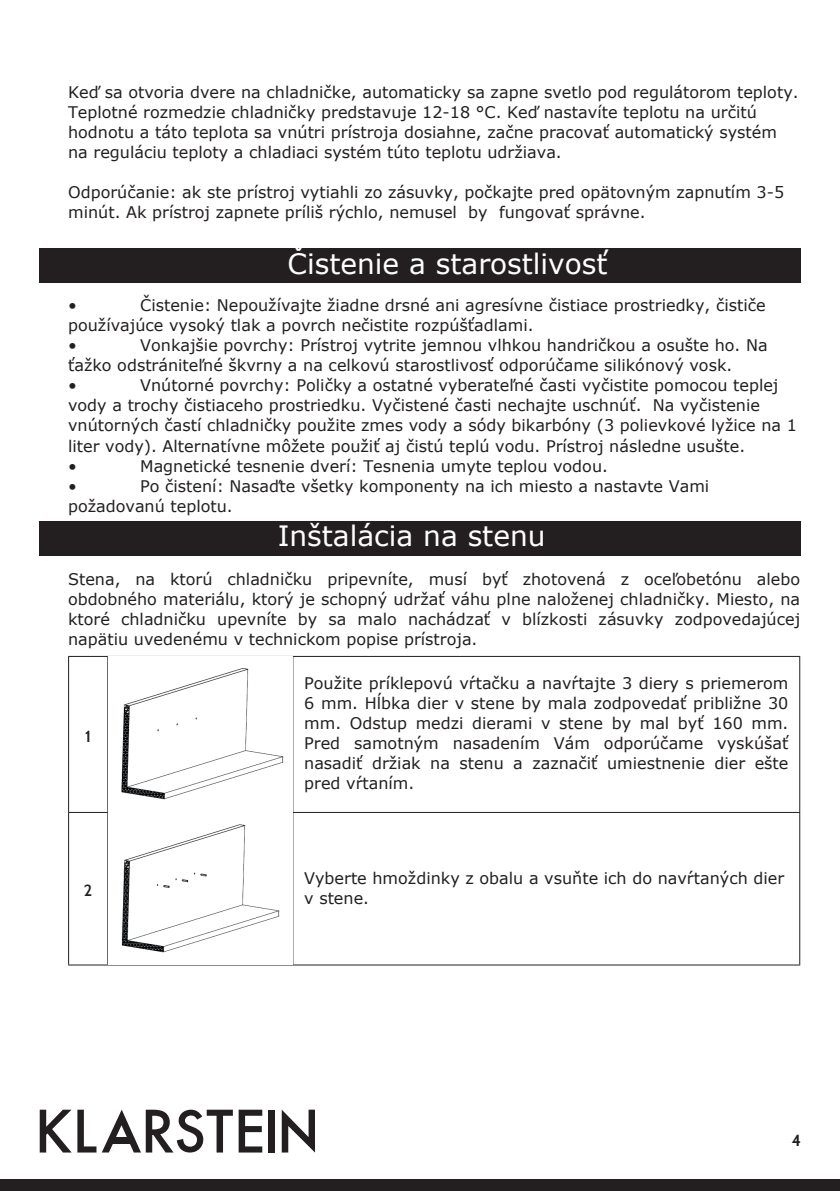
<style>
.page{position:relative;width:840px;height:1191px;background:#fff}
.page>*{position:absolute;margin:0;border:0;box-sizing:border-box;transform-origin:0 0}
.t1{font:28px "Verdana";color:#fff}
.t2{font:16px/20px "Verdana";color:#231f20}
.t3{font:600 16px "Cabin";color:#231f20}
.t4{font:700 16px "Cabin";color:#231f20}
</style>
<div class="page">
<div style="left:0;top:1179px;width:839px;height:12px;background:#231f20"></div>
<svg style="left:40px;top:1109px;width:56px;height:43px"></svg>
<div style="left:268px;top:1109px;width:7px;height:43px;background:#231f20"></div>
<svg style="left:102px;top:1109px;width:160px;height:43px"></svg>
<div style="left:110px;top:1137px;width:23px;height:6px;background:#231f20"></div>
<svg style="left:281px;top:1109px;width:34px;height:43px"></svg>
<div style="left:39px;top:248px;width:761px;height:35px;background:#231f20"></div>
<div style="left:39px;top:521px;width:760px;height:35px;background:#231f20"></div>
<hr style="left:68px;top:656px;width:40px;height:1px;background:#231f20">
<hr style="left:68px;top:657px;width:1px;height:155px;background:#231f20">
<hr style="left:108px;top:656px;width:185px;height:1px;background:#231f20">
<hr style="left:107px;top:657px;width:1px;height:155px;background:#231f20">
<hr style="left:293px;top:656px;width:506px;height:1px;background:#231f20">
<hr style="left:292px;top:657px;width:1px;height:155px;background:#231f20">
<hr style="left:798px;top:657px;width:1px;height:155px;background:#231f20">
<hr style="left:68px;top:812px;width:40px;height:1px;background:#231f20">
<hr style="left:68px;top:813px;width:1px;height:151px;background:#231f20">
<hr style="left:108px;top:812px;width:185px;height:1px;background:#231f20">
<hr style="left:107px;top:813px;width:1px;height:151px;background:#231f20">
<hr style="left:293px;top:812px;width:506px;height:1px;background:#231f20">
<hr style="left:292px;top:813px;width:1px;height:151px;background:#231f20">
<hr style="left:798px;top:813px;width:1px;height:151px;background:#231f20">
<hr style="left:68px;top:964px;width:40px;height:1px;background:#231f20">
<hr style="left:108px;top:964px;width:185px;height:1px;background:#231f20">
<hr style="left:293px;top:964px;width:506px;height:1px;background:#231f20">
<img style="left:108px;top:668px;width:184px;height:285px">
<p class="t2" style="left:68px;top:82px;width:731px">Keď sa otvoria dvere na chladničke, automaticky sa zapne svetlo pod regulátorom teploty.<br>Teplotné rozmedzie chladničky predstavuje 12-18 °C. Keď nastavíte teplotu na určitú hodnotu a táto teplota sa vnútri prístroja dosiahne, začne pracovať automatický systém na reguláciu teploty a chladiaci systém túto teplotu udržiava.</p>
<p class="t2" style="left:68px;top:182px;width:717px">Odporúčanie: ak ste prístroj vytiahli zo zásuvky, počkajte pred opätovným zapnutím 3-5 minút. Ak prístroj zapnete príliš rýchlo, nemusel by fungovať správne.</p>
<h1 class="t1" style="left:287px;top:244px;width:321px">Čistenie a starostlivosť</h1>
<p class="t2" style="left:68px;top:295px;width:10px">•</p>
<p class="t2" style="left:68px;top:295px;width:698px;text-indent:72px">Čistenie: Nepoužívajte žiadne drsné ani agresívne čistiace prostriedky, čističe používajúce vysoký tlak a povrch nečistite rozpúšťadlami.<br>•</p>
<p class="t2" style="left:68px;top:335px;width:700px;text-indent:72px">Vonkajšie povrchy: Prístroj vytrite jemnou vlhkou handričkou a osušte ho. Na ťažko odstrániteľné škvrny a na celkovú starostlivosť odporúčame silikónový vosk.<br>•</p>
<p class="t2" style="left:68px;top:375px;width:730px;text-indent:72px">Vnútorné povrchy: Poličky a ostatné vyberateľné časti vyčistite pomocou teplej vody a trochy čistiaceho prostriedku. Vyčistené časti nechajte uschnúť. Na vyčistenie vnútorných častí chladničky použite zmes vody a sódy bikarbóny (3 polievkové lyžice na 1 liter vody). Alternatívne môžete použiť aj čistú teplú vodu. Prístroj následne usušte.<br>•</p>
<p class="t2" style="left:140px;top:455px;width:469px">Magnetické tesnenie dverí: Tesnenia umyte teplou vodou.</p>
<p class="t2" style="left:68px;top:475px;width:642px;text-indent:72px">Po čistení: Nasaďte všetky komponenty na ich miesto a nastavte Vami požadovanú teplotu.</p>
<h1 class="t1" style="left:277px;top:517px;width:269px">Inštalácia na stenu</h1>
<p class="t2" style="left:68px;top:569px;width:733px;text-align:justify">Stena, na ktorú chladničku pripevníte, musí byť zhotovená z oceľobetónu alebo obdobného materiálu, ktorý je schopný udržať váhu plne naloženej chladničky. Miesto, na ktoré chladničku upevníte by sa malo nachádzať v blízkosti zásuvky zodpovedajúcej napätiu uvedenému v technickom popise prístroja.</p>
<p class="t2" style="left:68px;top:475px;width:10px">•</p>
<p class="t3" style="left:85px;top:727px;width:7px">1</p>
<p class="t3" style="left:84px;top:881px;width:10px">2</p>
<p class="t2" style="left:304px;top:673px;width:485px;text-align:justify">Použite príklepovú vŕtačku a navŕtajte 3 diery s priemerom 6 mm. Hĺbka dier v stene by mala zodpovedať približne 30 mm. Odstup medzi dierami v stene by mal byť 160 mm.<br>Pred samotným nasadením Vám odporúčame vyskúšať nasadiť držiak na stenu a zaznačiť umiestnenie dier ešte pred vŕtaním.</p>
<p class="t2" style="left:304px;top:867px;width:481px">Vyberte hmoždinky z obalu a vsuňte ich do navŕtaných dier v stene.</p>
<p class="t4" style="left:791px;top:1130px;width:11px">4</p>
</div>
